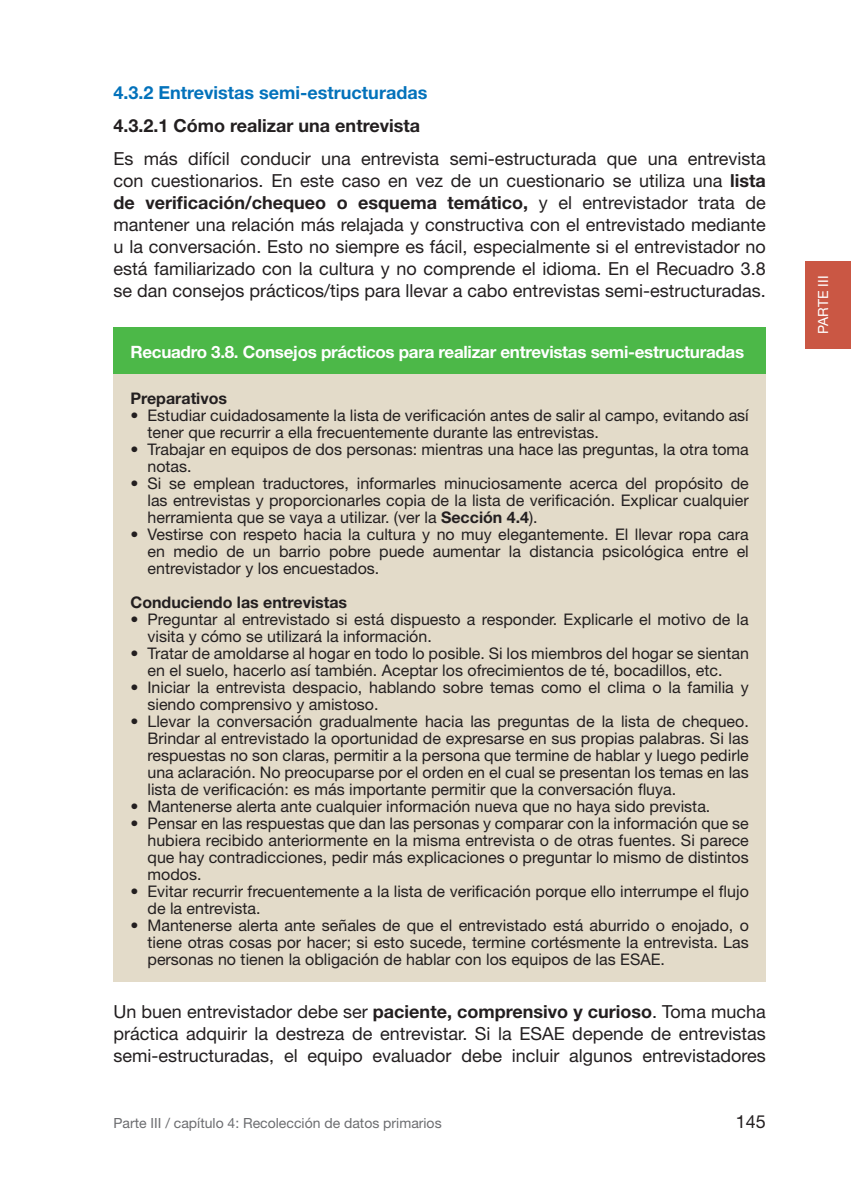
<style>
.page{position:relative;width:851px;height:1191px;background:#fff}
.page>*{position:absolute;margin:0;border:0;box-sizing:border-box;transform-origin:0 0}
.t1{font:18px/22px "Helvetica Neue";color:#231f20;text-align:justify}
.t2{font:700 18px "Helvetica Neue";color:#0372bb}
.t3{font:700 18px "Helvetica Neue";color:#231f20}
.t4{font:700 17px "Helvetica Neue";letter-spacing:-.02em;color:#fff}
.t5{font:16px/17px "Helvetica Neue";color:#231f20}
.t6{font:700 16px "Helvetica Neue";color:#231f20}
.t7{font:14px "Helvetica Neue";color:#6c6d70}
.t8{font:14px "Helvetica Neue";letter-spacing:.01em;color:#fff}
.s1{font-weight:700}
</style>
<div class="page">
<div style="left:805px;top:261px;width:45px;height:88px;background:#ca5744"></div>
<div style="left:113px;top:327px;width:652px;height:47px;background:#4cb848"></div>
<div style="left:113px;top:374px;width:652px;height:608px;background:#e3dbc9"></div>
<p class="t2" style="left:113px;top:82px;width:315px">4.3.2 Entrevistas semi-estructuradas</p>
<p class="t3" style="left:113px;top:115px;width:308px">4.3.2.1 Cómo realizar una entrevista</p>
<p class="t1" style="left:113px;top:147px;width:654px">Es más difícil conducir una entrevista semi-estructurada que una entrevista con cuestionarios. En este caso en vez de un cuestionario se utiliza una <span class="s1">lista de verificación/chequeo o esquema temático,</span> y el entrevistador trata de mantener una relación más relajada y constructiva con el entrevistado mediante u la conversación. Esto no siempre es fácil, especialmente si el entrevistador no está familiarizado con la cultura y no comprende el idioma. En el Recuadro 3.8 se dan consejos prácticos/tips para llevar a cabo entrevistas semi-estructuradas.</p>
<p class="t4" style="left:130px;top:341px;width:615px">Recuadro 3.8. Consejos prácticos para realizar entrevistas semi-estructuradas</p>
<p class="t6" style="left:130px;top:388px;width:98px">Preparativos</p>
<p class="t5" style="left:147px;top:406px;width:602px;text-indent:-17px">• Estudiar cuidadosamente la lista de verificación antes de salir al campo, evitando así tener que recurrir a ella frecuentemente durante las entrevistas.</p>
<p class="t5" style="left:147px;top:440px;width:602px;text-indent:-17px">• Trabajar en equipos de dos personas: mientras una hace las preguntas, la otra toma notas.</p>
<p class="t5" style="left:147px;top:474px;width:602px;text-align:justify;text-indent:-17px">• Si se emplean traductores, informarles minuciosamente acerca del propósito de las entrevistas y proporcionarles copia de la lista de verificación. Explicar cualquier herramienta que se vaya a utilizar. (ver la <span class="s1">Sección 4.4</span>).</p>
<p class="t5" style="left:147px;top:525px;width:602px;text-align:justify;text-indent:-17px">• Vestirse con respeto hacia la cultura y no muy elegantemente. El llevar ropa cara en medio de un barrio pobre puede aumentar la distancia psicológica entre el entrevistador y los encuestados.</p>
<p class="t6" style="left:130px;top:592px;width:218px">Conduciendo las entrevistas</p>
<p class="t5" style="left:147px;top:610px;width:602px;text-indent:-17px">• Preguntar al entrevistado si está dispuesto a responder. Explicarle el motivo de la visita y cómo se utilizará la información.</p>
<p class="t5" style="left:130px;top:644px;width:620px;text-align:center">• Tratar de amoldarse al hogar en todo lo posible. Si los miembros del hogar se sientan en el suelo, hacerlo así también. Aceptar los ofrecimientos de té, bocadillos, etc.</p>
<p class="t5" style="left:147px;top:678px;width:602px;text-indent:-17px">• Iniciar la entrevista despacio, hablando sobre temas como el clima o la familia y siendo comprensivo y amistoso.</p>
<p class="t5" style="left:147px;top:712px;width:602px;text-align:justify;text-indent:-17px">• Llevar la conversación gradualmente hacia las preguntas de la lista de chequeo.<br>Brindar al entrevistado la oportunidad de expresarse en sus propias palabras. Si las respuestas no son claras, permitir a la persona que termine de hablar y luego pedirle una aclaración. No preocuparse por el orden en el cual se presentan los temas en las lista de verificación: es más importante permitir que la conversación fluya.</p>
<p class="t5" style="left:130px;top:797px;width:581px">• Mantenerse alerta ante cualquier información nueva que no haya sido prevista.</p>
<p class="t5" style="left:147px;top:814px;width:602px;text-align:justify;text-indent:-17px">• Pensar en las respuestas que dan las personas y comparar con la información que se hubiera recibido anteriormente en la misma entrevista o de otras fuentes. Si parece que hay contradicciones, pedir más explicaciones o preguntar lo mismo de distintos modos.</p>
<p class="t5" style="left:147px;top:882px;width:602px;text-indent:-17px">• Evitar recurrir frecuentemente a la lista de verificación porque ello interrumpe el flujo de la entrevista.</p>
<p class="t5" style="left:147px;top:916px;width:602px;text-align:justify;text-indent:-17px">• Mantenerse alerta ante señales de que el entrevistado está aburrido o enojado, o tiene otras cosas por hacer; si esto sucede, termine cortésmente la entrevista. Las personas no tienen la obligación de hablar con los equipos de las ESAE.</p>
<p class="t1" style="left:113px;top:1000px;width:653px">Un buen entrevistador debe ser <span class="s1">paciente, comprensivo y curioso</span>. Toma mucha práctica adquirir la destreza de entrevistar. Si la ESAE depende de entrevistas semi-estructuradas, el equipo evaluador debe incluir algunos entrevistadores</p>
<p class="t7" style="left:113px;top:1114px;width:329px">Parte III / capítulo 4: Recolección de datos primarios</p>
<p class="t1" style="left:735px;top:1110px;width:32px">145</p>
<p class="t8" style="left:814px;top:334px;width:60px;rotate:-90deg">PARTE III</p>
</div>
